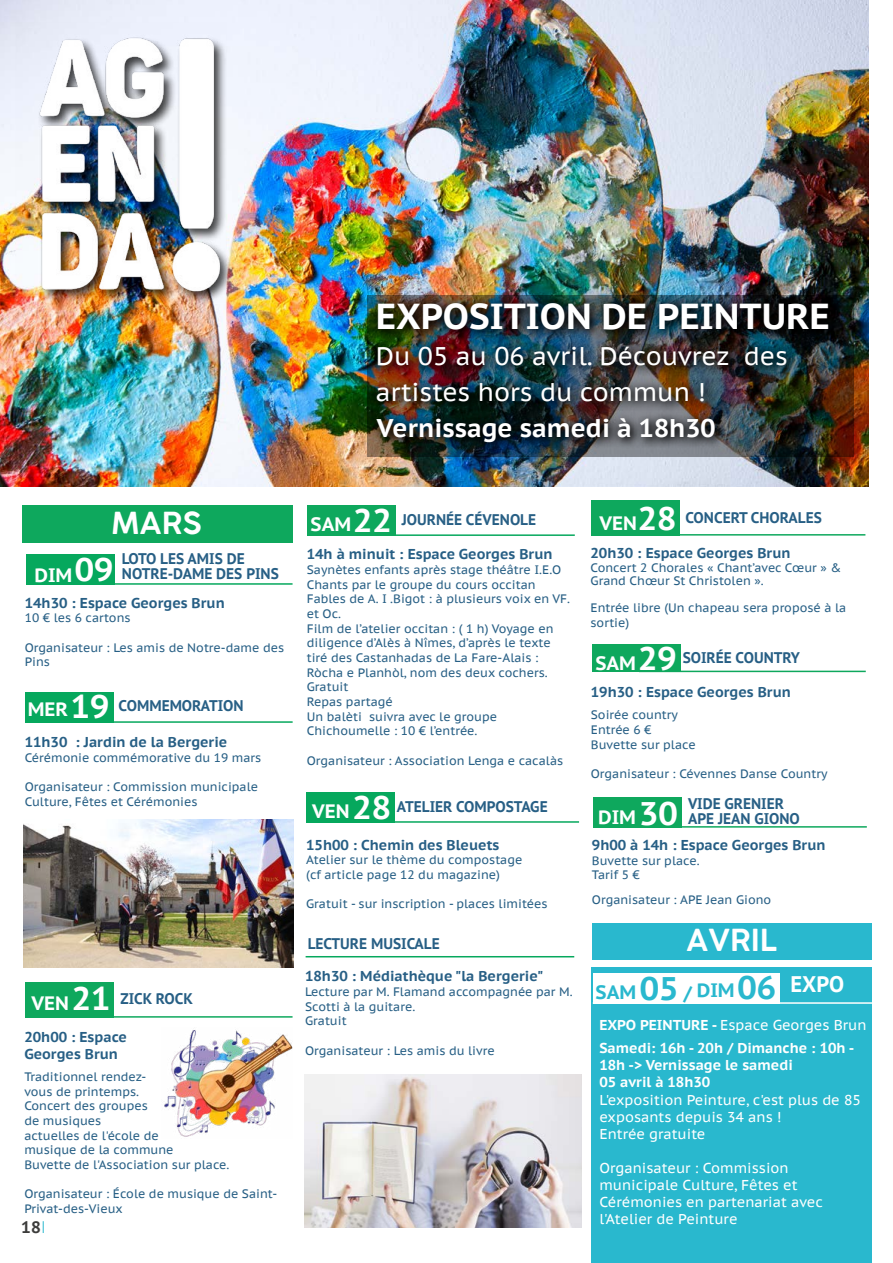
<style>
.page{position:relative;width:893px;height:1263px;background:#fff}
.page>*{position:absolute;margin:0;border:0;box-sizing:border-box;transform-origin:0 0}
.t1{font:700 36px "PT Sans Caption";color:#fff}
.t2{font:700 32.55px "PT Sans Caption";color:#29b8ce}
.t3{font:600 29.7px "COCOGOOSE";color:#fff}
.t4{font:25.5px/36px "PT Sans Caption";color:#fff}
.t5{font:700 25.5px "PT Sans Caption";color:#fff}
.t6{font:700 22.5px "PT Sans Caption";color:#fff;scale:.92 1}
.t7{font:700 19.35px "PT Sans Caption";color:#fff}
.t8{font:700 19.35px "PT Sans Caption";color:#29b8ce}
.t9{font:700 16.5px "PT Sans Caption";color:#3c3c3b}
.t10{font:700 15.45px/15px "PT Sans Caption";color:#275f85;scale:.92 1}
.t11{font:700 14.25px/17.1px "PT Sans Caption";color:#275f85}
.t12{font:14.25px/17.1px "PT Sans Caption";color:#fff}
.t13{font:700 14.25px/23.1px "PT Sans Caption";color:#fff}
.t14{font:12.15px/14.7px "PT Sans Caption";color:#275f85}
.s1{font-size:32.55px}
.s2{font-weight:400}
</style>
<div class="page">
<div style="left:591px;top:967px;width:281px;height:296px;background:#29b8ce"></div>
<img style="left:0;top:0;width:868px;height:486px">
<div style="left:38px;top:36px;width:196px;height:268px;background:#000;opacity:.75"></div>
<img style="left:16px;top:23px;width:211px;height:279px">
<svg style="left:43px;top:1221px;width:1px;height:12px"></svg>
<div style="left:22px;top:505px;width:271px;height:37px;background:#0ea85d"></div>
<img style="left:367px;top:295px;width:487px;height:162px">
<div style="left:366px;top:292px;width:474px;height:162px;background:#000;opacity:.75"></div>
<hr style="left:27px;top:583px;width:266px;height:2px;background:#06a85d">
<div style="left:26px;top:554px;width:88px;height:31px;background:#06a85d"></div>
<hr style="left:73px;top:1016px;width:220px;height:2px;background:#0ea85d">
<div style="left:25px;top:982px;width:89px;height:36px;background:#0ea85d"></div>
<img style="left:164px;top:1030px;width:129px;height:107px">
<hr style="left:639px;top:671px;width:227px;height:1px;background:#0ea85d">
<div style="left:592px;top:644px;width:88px;height:28px;background:#0ea85d"></div>
<hr style="left:639px;top:534px;width:226px;height:2px;background:#0ea85d">
<div style="left:592px;top:501px;width:88px;height:35px;background:#0ea85d"></div>
<hr style="left:310px;top:821px;width:269px;height:2px;background:#06a85d">
<div style="left:306px;top:792px;width:89px;height:30px;background:#06a85d"></div>
<img style="left:305px;top:1075px;width:276px;height:153px">
<hr style="left:306px;top:956px;width:268px;height:1px;background:#06a85d">
<hr style="left:640px;top:826px;width:227px;height:2px;background:#0ea85d">
<div style="left:593px;top:797px;width:89px;height:30px;background:#0ea85d"></div>
<div style="left:592px;top:923px;width:280px;height:37px;background:#29b8ce"></div>
<hr style="left:593px;top:1002px;width:293px;height:2px;background:#fff">
<div style="left:593px;top:973px;width:186px;height:30px;background:#fff"></div>
<hr style="left:311px;top:534px;width:264px;height:2px;background:#06a85d">
<div style="left:307px;top:505px;width:88px;height:31px;background:#0ea85d"></div>
<hr style="left:29px;top:721px;width:264px;height:2px;background:#06a85d">
<div style="left:25px;top:692px;width:88px;height:30px;background:#06a85d"></div>
<img style="left:24px;top:819px;width:269px;height:148px">
<h1 class="t1" style="left:376px;top:293px;width:456px">EXPOSITION DE PEINTURE</h1>
<h3 class="t4" style="left:376px;top:338px;width:413px">Du 05 au 06 avril. Découvrez des artistes hors du commun !</h3>
<h3 class="t5" style="left:377px;top:411px;width:340px">Vernissage samedi à 18h30</h3>
<h3 class="t3" style="left:71px;top:504px;width:173px">DÉCEMBRE</h3>
<h3 class="t3" style="left:111px;top:502px;width:92px">MARS</h3>
<p class="t10" style="left:122px;top:551px;width:172px">LOTO LES AMIS DE<br>NOTRE-DAME DES PINS</p>
<p class="t11" style="left:25px;top:594px;width:202px">14h30 : Espace Georges Brun</p>
<p class="t14" style="left:25px;top:610px;width:107px">10 € les 6 cartons</p>
<p class="t14" style="left:25px;top:640px;width:261px">Organisateur : Les amis de Notre-dame des<br>Pins</p>
<h3 class="t7" style="left:34px;top:562px;width:80px">DIM<span class="s1">09</span></h3>
<h3 class="t7" style="left:28px;top:696px;width:83px">MER<span class="s1">19</span></h3>
<p class="t10" style="left:119px;top:697px;width:137px">COMMEMORATION</p>
<p class="t11" style="left:25px;top:733px;width:204px">11h30 : Jardin de la Bergerie</p>
<p class="t14" style="left:25px;top:750px;width:238px">Cérémonie commémorative du 19 mars</p>
<p class="t14" style="left:25px;top:779px;width:235px">Organisateur : Commission municipale<br>Culture, Fêtes et Cérémonies</p>
<h3 class="t7" style="left:31px;top:990px;width:80px">VEN <span class="s1">21</span></h3>
<p class="t10" style="left:120px;top:991px;width:80px">ZICK ROCK</p>
<p class="t11" style="left:24px;top:1028px;width:104px">20h00 : Espace<br>Georges Brun</p>
<p class="t14" style="left:24px;top:1069px;width:207px">Traditionnel rendez-<br>vous de printemps.<br>Concert des groupes<br>de musiques<br>actuelles de l'école de<br>musique de la commune<br>Buvette de l'Association sur place.</p>
<p class="t14" style="left:24px;top:1186px;width:254px">Organisateur : École de musique de Saint-<br>Privat-des-Vieux</p>
<h3 class="t9" style="left:21px;top:1216px;width:21px">18</h3>
<h3 class="t7" style="left:311px;top:512px;width:83px">SAM<span class="s1">22</span></h3>
<p class="t10" style="left:402px;top:512px;width:148px">JOURNÉE CÉVENOLE</p>
<p class="t11" style="left:307px;top:546px;width:247px">14h à minuit : Espace Georges Brun</p>
<p class="t14" style="left:307px;top:562px;width:265px">Saynètes enfants après stage théâtre I.E.O<br>Chants par le groupe du cours occitan<br>Fables de A. I .Bigot : à plusieurs voix en VF. et Oc.<br>Film de l’atelier occitan : ( 1 h) Voyage en diligence d’Alès à Nîmes, d’après le texte tiré des Castanhadas de La Fare-Alais :<br>Ròcha e Planhòl, nom des deux cochers.<br>Gratuit<br>Repas partagé<br>Un balèti suivra avec le groupe<br>Chichoumelle : 10 € l’entrée.</p>
<p class="t14" style="left:307px;top:753px;width:258px">Organisateur : Association Lenga e cacalàs</p>
<h3 class="t7" style="left:599px;top:510px;width:78px">VEN<span class="s1">28</span></h3>
<p class="t10" style="left:686px;top:510px;width:150px">CONCERT CHORALES</p>
<p class="t11" style="left:590px;top:545px;width:202px">20h30 : Espace Georges Brun</p>
<p class="t14" style="left:590px;top:561px;width:252px;line-height:13.5px">Concert 2 Chorales « Chant’avec Cœur » &amp;<br>Grand Chœur St Christolen ».</p>
<p class="t14" style="left:590px;top:600px;width:257px">Entrée libre (Un chapeau sera proposé à la sortie)</p>
<h3 class="t7" style="left:595px;top:650px;width:83px">SAM<span class="s1">29</span></h3>
<p class="t10" style="left:683px;top:650px;width:129px">SOIRÉE COUNTRY</p>
<p class="t11" style="left:591px;top:683px;width:202px">19h30 : Espace Georges Brun</p>
<p class="t14" style="left:591px;top:707px;width:106px">Soirée country<br>Entrée 6 €<br>Buvette sur place</p>
<p class="t14" style="left:591px;top:766px;width:238px">Organisateur : Cévennes Danse Country</p>
<h3 class="t7" style="left:312px;top:799px;width:80px">VEN <span class="s1">28</span></h3>
<p class="t10" style="left:397px;top:798px;width:165px">ATELIER COMPOSTAGE</p>
<p class="t11" style="left:306px;top:836px;width:195px">15h00 : Chemin des Bleuets</p>
<p class="t14" style="left:306px;top:852px;width:218px">Atelier sur le thème du compostage (cf article page 12 du magazine)</p>
<p class="t14" style="left:306px;top:896px;width:243px">Gratuit - sur inscription - places limitées</p>
<p class="t10" style="left:688px;top:796px;width:123px">VIDE GRENIER<br>APE JEAN GIONO</p>
<p class="t11" style="left:592px;top:836px;width:235px">9h00 à 14h : Espace Georges Brun</p>
<p class="t14" style="left:592px;top:853px;width:109px">Buvette sur place.<br>Tarif 5 €</p>
<p class="t14" style="left:592px;top:892px;width:181px">Organisateur : APE Jean Giono</p>
<h3 class="t7" style="left:598px;top:804px;width:81px">DIM <span class="s1">30</span></h3>
<p class="t10" style="left:308px;top:936px;width:145px">LECTURE MUSICALE</p>
<h3 class="t3" style="left:686px;top:919px;width:92px">AVRIL</h3>
<p class="t11" style="left:305px;top:967px;width:240px">18h30 : Médiathèque "la Bergerie"</p>
<p class="t14" style="left:305px;top:984px;width:269px">Lecture par M. Flamand accompagnée par M.<br>Scotti à la guitare.<br>Gratuit</p>
<p class="t14" style="left:305px;top:1043px;width:191px">Organisateur : Les amis du livre</p>
<h3 class="t8" style="left:596px;top:979px;width:42px">SAM</h3>
<h3 class="t8" style="left:683px;top:978px;width:94px">/ DIM <span class="s1">06</span></h3>
<p class="t13" style="left:599px;top:1013px;width:269px">EXPO PEINTURE - <span class="s2">Espace Georges Brun<br></span>Samedi: 16h - 20h / Dimanche : 10h -</p>
<p class="t13" style="left:599px;top:1056px;width:195px;line-height:17.1px">18h -&gt; Vernissage le samedi<br>05 avril à 18h30</p>
<p class="t12" style="left:599px;top:1091px;width:263px">L'exposition Peinture, c'est plus de 85 exposants depuis 34 ans !<br>Entrée gratuite</p>
<p class="t12" style="left:599px;top:1159px;width:225px">Organisateur : Commission municipale Culture, Fêtes et<br>Cérémonies en partenariat avec l'Atelier de Peinture</p>
<h2 class="t2" style="left:640px;top:967px;width:40px">05</h2>
<h3 class="t6" style="left:790px;top:969px;width:60px">EXPO</h3>
</div>
